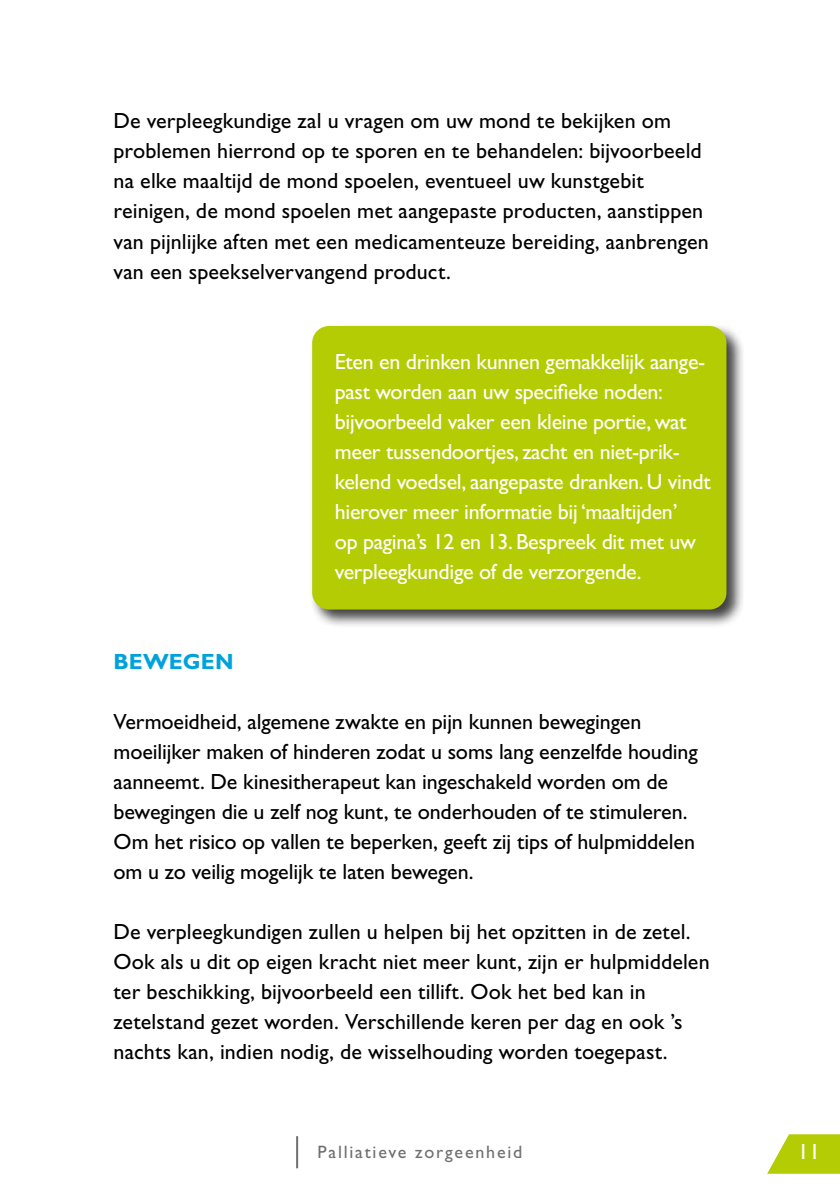
<style>
.page{position:relative;width:840px;height:1191px;background:#fff}
.page>*{position:absolute;margin:0;border:0;box-sizing:border-box;transform-origin:0 0}
.t1{font:22px/30px "Gill Sans Std";color:#000}
.t2{font:22px/30px "Gill Sans Std";letter-spacing:-.015em;color:#fff}
.t3{font:700 22px "Gill Sans Std";letter-spacing:.005em;color:#00a2dc}
.t4{font:18px "Gill Sans Std";letter-spacing:.1em;color:#706f6f}
</style>
<div class="page">
<hr style="left:296px;top:1136px;width:2px;height:32px;background:#706f6f">
<svg style="left:767px;top:1134px;width:72px;height:39px"></svg>
<div style="left:309px;top:323px;width:435px;height:305px;background:#000;opacity:.75"></div>
<div style="left:312px;top:326px;width:414px;height:283px;background:#b4cc04;border-radius:17px"></div>
<p class="t1" style="left:113px;top:106px;width:596px">De verpleegkundige zal u vragen om uw mond te bekijken om problemen hierrond op te sporen en te behandelen: bijvoorbeeld na elke maaltijd de mond spoelen, eventueel uw kunstgebit reinigen, de mond spoelen met aangepaste producten, aanstippen van pijnlijke aften met een medicamenteuze bereiding, aanbrengen van een speekselvervangend product.</p>
<p class="t3" style="left:113px;top:648px;width:122px">BEWEGEN</p>
<p class="t2" style="left:334px;top:346px;width:377px">Eten en drinken kunnen gemakkelijk aange&shy;past worden aan uw specifieke noden: bijvoorbeeld vaker een kleine portie, wat meer tussendoortjes, zacht en niet-prik&shy;kelend voedsel, aangepaste dranken. U vindt hierover meer informatie bij ‘maaltijden’<br>op pagina’s 12 en 13. Bespreek dit met uw verpleegkundige of de verzorgende.</p>
<p class="t1" style="left:113px;top:706px;width:585px">Vermoeidheid, algemene zwakte en pijn kunnen bewegingen moeilijker maken of hinderen zodat u soms lang eenzelfde houding aanneemt. De kinesitherapeut kan ingeschakeld worden om de bewegingen die u zelf nog kunt, te onderhouden of te stimuleren.<br>Om het risico op vallen te beperken, geeft zij tips of hulpmiddelen om u zo veilig mogelijk te laten bewegen.</p>
<p class="t1" style="left:113px;top:916px;width:597px">De verpleegkundigen zullen u helpen bij het opzitten in de zetel.<br>Ook als u dit op eigen kracht niet meer kunt, zijn er hulpmiddelen ter beschikking, bijvoorbeeld een tillift. Ook het bed kan in zetelstand gezet worden. Verschillende keren per dag en ook ’s nachts kan, indien nodig, de wisselhouding worden toegepast.</p>
<p class="t4" style="left:317px;top:1141px;width:206px">Palliatieve zorgeenheid</p>
<p class="t2" style="left:797px;top:1136px;width:23px">11</p>
</div>
